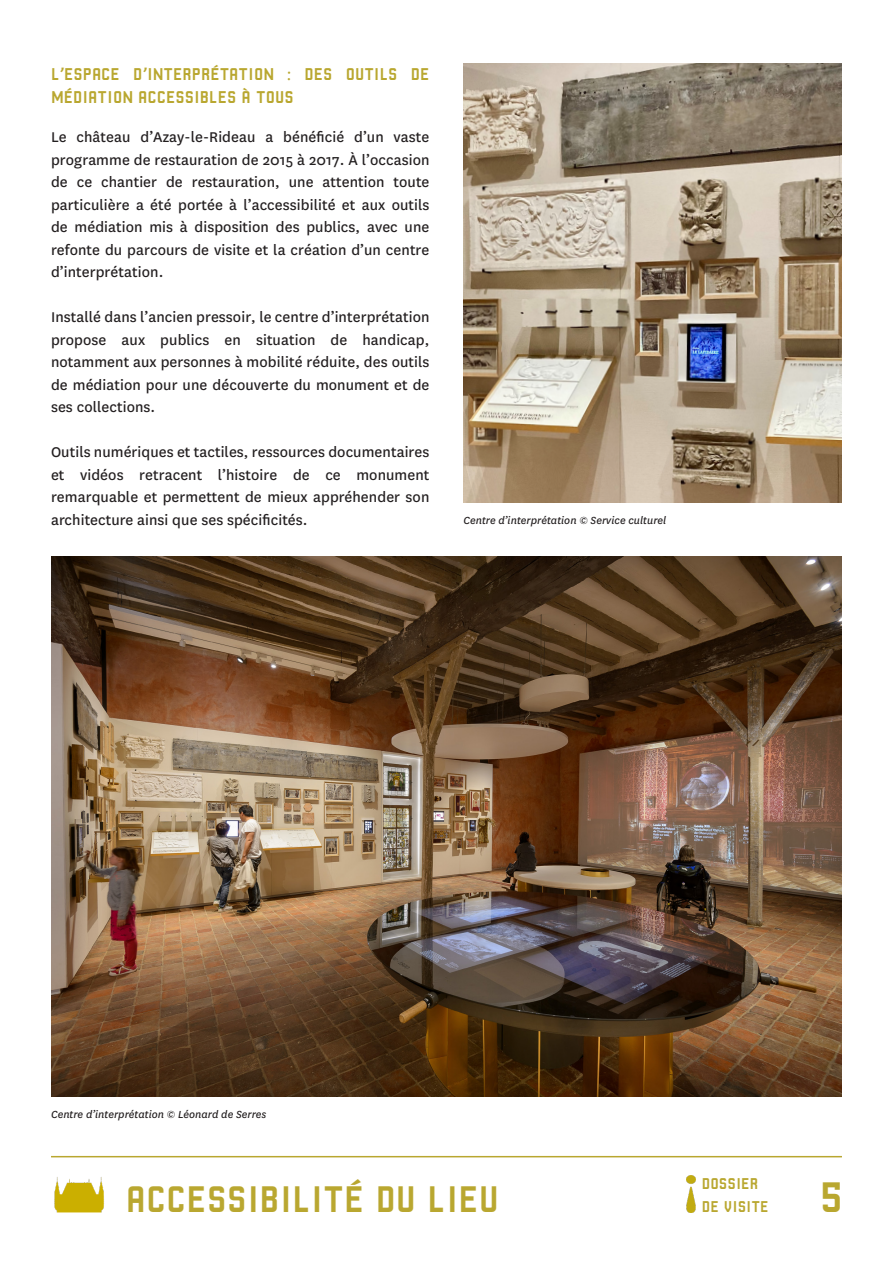
<style>
.page{position:relative;width:893px;height:1263px;background:#fff}
.page>*{position:absolute;margin:0;border:0;box-sizing:border-box;transform-origin:0 0}
.t1{font:45px "Robust CMN";color:#b9a730}
.TITRE_PARTIE{font:39px "Robust CMN";color:#b9a730}
.Mise_en_relief{font:18px/22.5px "Robust CMN";color:#b9a730}
.t2{font:16.5px/22.5px "National";letter-spacing:.005em;color:#231f20;text-align:justify}
.Mise_en_relief-2{font:16.5px "Robust CMN";color:#b9a730}
.Légende{font:italic 12px "National";letter-spacing:.005em;color:#231f20}
.s1{font-family:"Gill Sans"}
</style>
<div class="page">
<hr style="left:51px;top:1156px;width:791px;height:1px;background:#b9a730">
<img style="left:54px;top:1177px;width:50px;height:36px">
<img style="left:687px;top:1176px;width:8px;height:37px">
<img style="left:463px;top:64px;width:379px;height:439px">
<img style="left:51px;top:556px;width:791px;height:541px">
<p class="Mise_en_relief" style="left:51px;top:63px;width:380px">L’ESPACE D’INTERPRÉTATION <span class="s1">:</span> DES OUTILS DE<br>MÉDIATION ACCESSIBLES À TOUS</p>
<p class="t2" style="left:51px;top:125px;width:380px">Le château d’Azay-le-Rideau a bénéficié d’un vaste programme de restauration de 2015 à 2017. À l’occasion de ce chantier de restauration, une attention toute particulière a été portée à l’accessibilité et aux outils de médiation mis à disposition des publics, avec une refonte du parcours de visite et la création d’un centre d’interprétation.</p>
<p class="t2" style="left:51px;top:305px;width:380px">Installé dans l’ancien pressoir, le centre d’interprétation propose aux publics en situation de handicap, notamment aux personnes à mobilité réduite, des outils de médiation pour une découverte du monument et de ses collections.</p>
<p class="t2" style="left:51px;top:440px;width:380px">Outils numériques et tactiles, ressources documentaires et vidéos retracent l’histoire de ce monument remarquable et permettent de mieux appréhender son architecture ainsi que ses spécificités.</p>
<p class="Légende" style="left:463px;top:513px;width:204px">Centre d’interprétation © Service culturel</p>
<p class="Légende" style="left:51px;top:1107px;width:217px">Centre d’interprétation © Léonard de Serres</p>
<p class="TITRE_PARTIE" style="left:126px;top:1178px;width:375px">ACCESSIBILITÉ DU LIEU</p>
<p class="Mise_en_relief-2" style="left:702px;top:1175px;width:58px">DOSSIER</p>
<p class="Mise_en_relief-2" style="left:702px;top:1197px;width:69px">DE VISITE</p>
<p class="t1" style="left:820px;top:1172px;width:24px">5</p>
</div>
